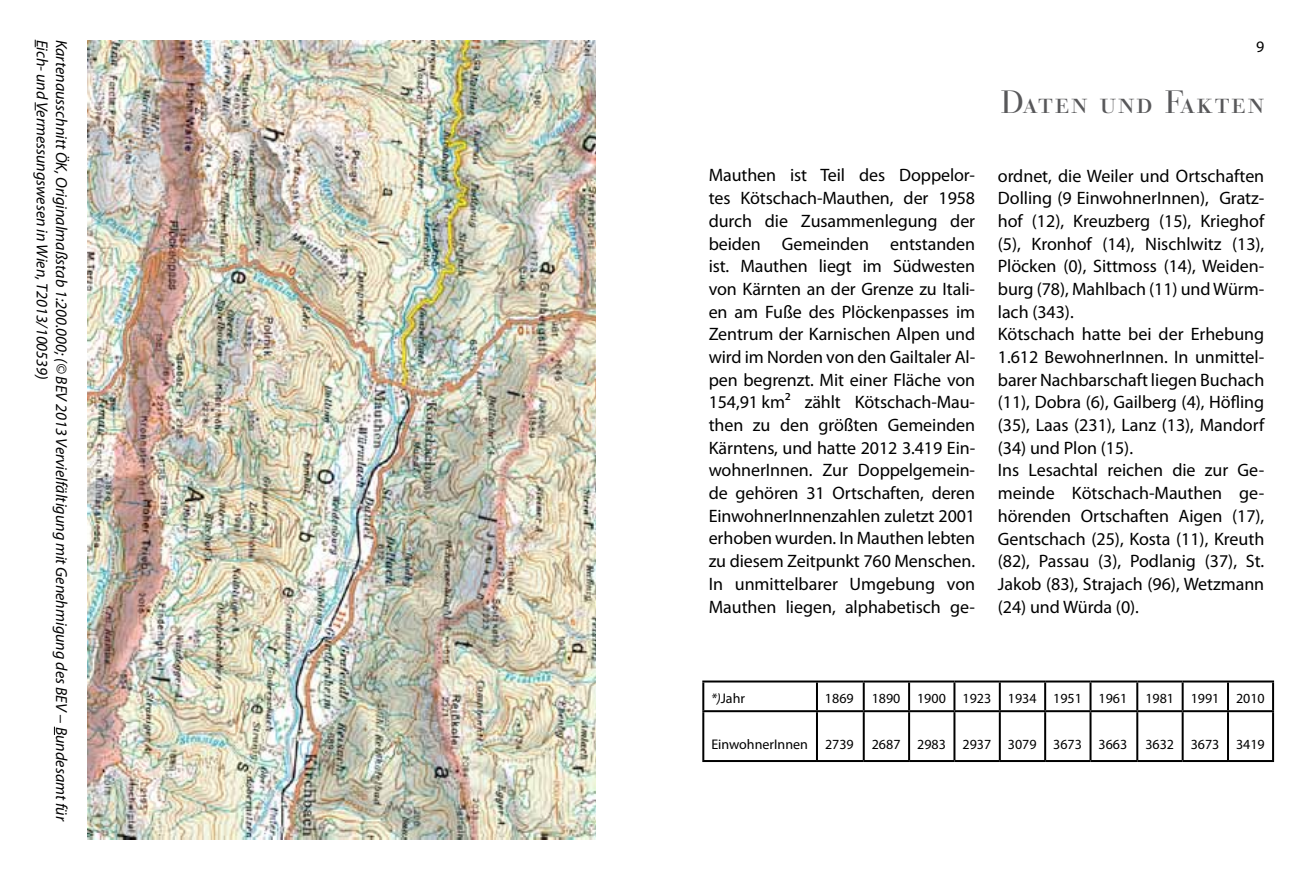
<style>
.page{position:relative;width:1304px;height:879px;background:#fff}
.page>*{position:absolute;margin:0;border:0;box-sizing:border-box;transform-origin:0 0}
.t1{font:32px "Bauer Bodoni Std";letter-spacing:.05em;color:#58585a}
.t2{font:18px/22.6px "Myriad Pro";letter-spacing:-.005em;color:#000;text-align:justify}
.t3{font:italic 16px/19.2px "Myriad Pro";color:#000}
.t4{font:16px "Myriad Pro";color:#000}
.t5{font:14px "Myriad Pro";color:#000}
.s1{font-style:italic}
</style>
<div class="page">
<img style="left:87px;top:40px;width:508px;height:799px">
<hr style="left:702px;top:680px;width:115px;height:2px;background:#000">
<hr style="left:702px;top:682px;width:2px;height:28px;background:#000">
<hr style="left:817px;top:680px;width:47px;height:2px;background:#000">
<hr style="left:816px;top:682px;width:2px;height:28px;background:#000">
<hr style="left:864px;top:680px;width:45px;height:2px;background:#000">
<hr style="left:863px;top:682px;width:2px;height:28px;background:#000">
<hr style="left:909px;top:680px;width:45px;height:2px;background:#000">
<hr style="left:908px;top:682px;width:2px;height:28px;background:#000">
<hr style="left:954px;top:680px;width:46px;height:2px;background:#000">
<hr style="left:953px;top:682px;width:2px;height:28px;background:#000">
<hr style="left:1000px;top:680px;width:45px;height:2px;background:#000">
<hr style="left:999px;top:682px;width:2px;height:28px;background:#000">
<hr style="left:1045px;top:680px;width:45px;height:2px;background:#000">
<hr style="left:1044px;top:682px;width:2px;height:28px;background:#000">
<hr style="left:1090px;top:680px;width:47px;height:2px;background:#000">
<hr style="left:1089px;top:682px;width:2px;height:28px;background:#000">
<hr style="left:1137px;top:680px;width:46px;height:2px;background:#000">
<hr style="left:1136px;top:682px;width:2px;height:28px;background:#000">
<hr style="left:1183px;top:680px;width:45px;height:2px;background:#000">
<hr style="left:1182px;top:682px;width:2px;height:28px;background:#000">
<hr style="left:1228px;top:680px;width:46px;height:2px;background:#000">
<hr style="left:1227px;top:682px;width:2px;height:28px;background:#000">
<hr style="left:1272px;top:682px;width:2px;height:28px;background:#000">
<hr style="left:702px;top:710px;width:115px;height:2px;background:#000">
<hr style="left:702px;top:712px;width:2px;height:48px;background:#000">
<hr style="left:817px;top:710px;width:47px;height:2px;background:#000">
<hr style="left:816px;top:712px;width:2px;height:48px;background:#000">
<hr style="left:864px;top:710px;width:45px;height:2px;background:#000">
<hr style="left:863px;top:712px;width:2px;height:48px;background:#000">
<hr style="left:909px;top:710px;width:45px;height:2px;background:#000">
<hr style="left:908px;top:712px;width:2px;height:48px;background:#000">
<hr style="left:954px;top:710px;width:46px;height:2px;background:#000">
<hr style="left:953px;top:712px;width:2px;height:48px;background:#000">
<hr style="left:1000px;top:710px;width:45px;height:2px;background:#000">
<hr style="left:999px;top:712px;width:2px;height:48px;background:#000">
<hr style="left:1045px;top:710px;width:45px;height:2px;background:#000">
<hr style="left:1044px;top:712px;width:2px;height:48px;background:#000">
<hr style="left:1090px;top:710px;width:47px;height:2px;background:#000">
<hr style="left:1089px;top:712px;width:2px;height:48px;background:#000">
<hr style="left:1137px;top:710px;width:46px;height:2px;background:#000">
<hr style="left:1136px;top:712px;width:2px;height:48px;background:#000">
<hr style="left:1183px;top:710px;width:45px;height:2px;background:#000">
<hr style="left:1182px;top:712px;width:2px;height:48px;background:#000">
<hr style="left:1228px;top:710px;width:46px;height:2px;background:#000">
<hr style="left:1227px;top:712px;width:2px;height:48px;background:#000">
<hr style="left:1272px;top:712px;width:2px;height:48px;background:#000">
<hr style="left:702px;top:760px;width:115px;height:2px;background:#000">
<hr style="left:817px;top:760px;width:47px;height:2px;background:#000">
<hr style="left:864px;top:760px;width:45px;height:2px;background:#000">
<hr style="left:909px;top:760px;width:45px;height:2px;background:#000">
<hr style="left:954px;top:760px;width:46px;height:2px;background:#000">
<hr style="left:1000px;top:760px;width:45px;height:2px;background:#000">
<hr style="left:1045px;top:760px;width:45px;height:2px;background:#000">
<hr style="left:1090px;top:760px;width:47px;height:2px;background:#000">
<hr style="left:1137px;top:760px;width:46px;height:2px;background:#000">
<hr style="left:1183px;top:760px;width:45px;height:2px;background:#000">
<hr style="left:1228px;top:760px;width:46px;height:2px;background:#000">
<p class="t3" style="left:71px;top:40px;width:783px;rotate:90deg">Kartenausschnitt ÖK, Originalmaßstab 1:200.000; (© BEV 2013 Vervielfältigung mit Genehmigung des BEV − Bundesamt für<br>Eich- und Vermessungswesen in Wien, T2013/100539)</p>
<p class="t4" style="left:1256px;top:36px;width:10px">9</p>
<h1 class="t1" style="left:1001px;top:83px;width:265px">Daten und Fakten</h1>
<p class="t2" style="left:709px;top:164px;width:268px">Mauthen ist Teil des Doppelor&shy;tes Kötschach-Mauthen, der 1958 durch die Zusammenlegung der beiden Gemeinden entstanden ist. Mauthen liegt im Südwesten von Kärnten an der Grenze zu Itali&shy;en am Fuße des Plöckenpasses im Zentrum der Karnischen Alpen und wird im Norden von den Gailtaler Al&shy;pen begrenzt. Mit einer Fläche von 154,91 km² zählt Kötschach-Mau&shy;then zu den größten Gemeinden Kärntens, und hatte 2012 3.419 Ein&shy;wohnerInnen. Zur Doppelgemein&shy;de gehören 31 Ortschaften, deren EinwohnerInnenzahlen zuletzt 2001 erhoben wurden. In Mauthen lebten zu diesem Zeitpunkt 760 Menschen.<br>In unmittelbarer Umgebung von Mauthen liegen, alphabetisch ge-</p>
<p class="t2" style="left:998px;top:164px;width:268px;text-align:left">ordnet, die Weiler und Ortschaften<br>Dolling (9 EinwohnerInnen), Gratz&shy;hof (12), Kreuzberg (15), Krieghof (5), Kronhof (14), Nischlwitz (13),<br>Plöcken (0), Sittmoss (14), Weiden&shy;burg (78), Mahlbach (11) und Würm&shy;lach (343).<br>Kötschach hatte bei der Erhebung<br>1.612 BewohnerInnen. In unmittel&shy;barer Nachbarschaft liegen Buchach (11), Dobra (6), Gailberg (4), Höfling (35), Laas (231), Lanz (13), Mandorf (34) und Plon (15).<br>Ins Lesachtal reichen die zur Ge&shy;meinde Kötschach-Mauthen ge&shy;hörenden Ortschaften Aigen (17),<br>Gentschach (25), Kosta (11), Kreuth (82), Passau (3), Podlanig (37), St.<br>Jakob (83), Strajach (96), Wetzmann (24) und Würda (0).</p>
<p class="t5" style="left:711px;top:690px;width:35px"><span class="s1">*)</span>Jahr</p>
<p class="t5" style="left:825px;top:690px;width:30px">1869</p>
<p class="t5" style="left:872px;top:690px;width:257px">1890 1900 1923 1934 1951 1961</p>
<p class="t5" style="left:1145px;top:690px;width:121px">1981 1991 2010</p>
<p class="t5" style="left:711px;top:735px;width:144px">EinwohnerInnen 2739</p>
<p class="t5" style="left:872px;top:735px;width:257px">2687 2983 2937 3079 3673 3663</p>
<p class="t5" style="left:1145px;top:735px;width:121px">3632 3673 3419</p>
</div>
